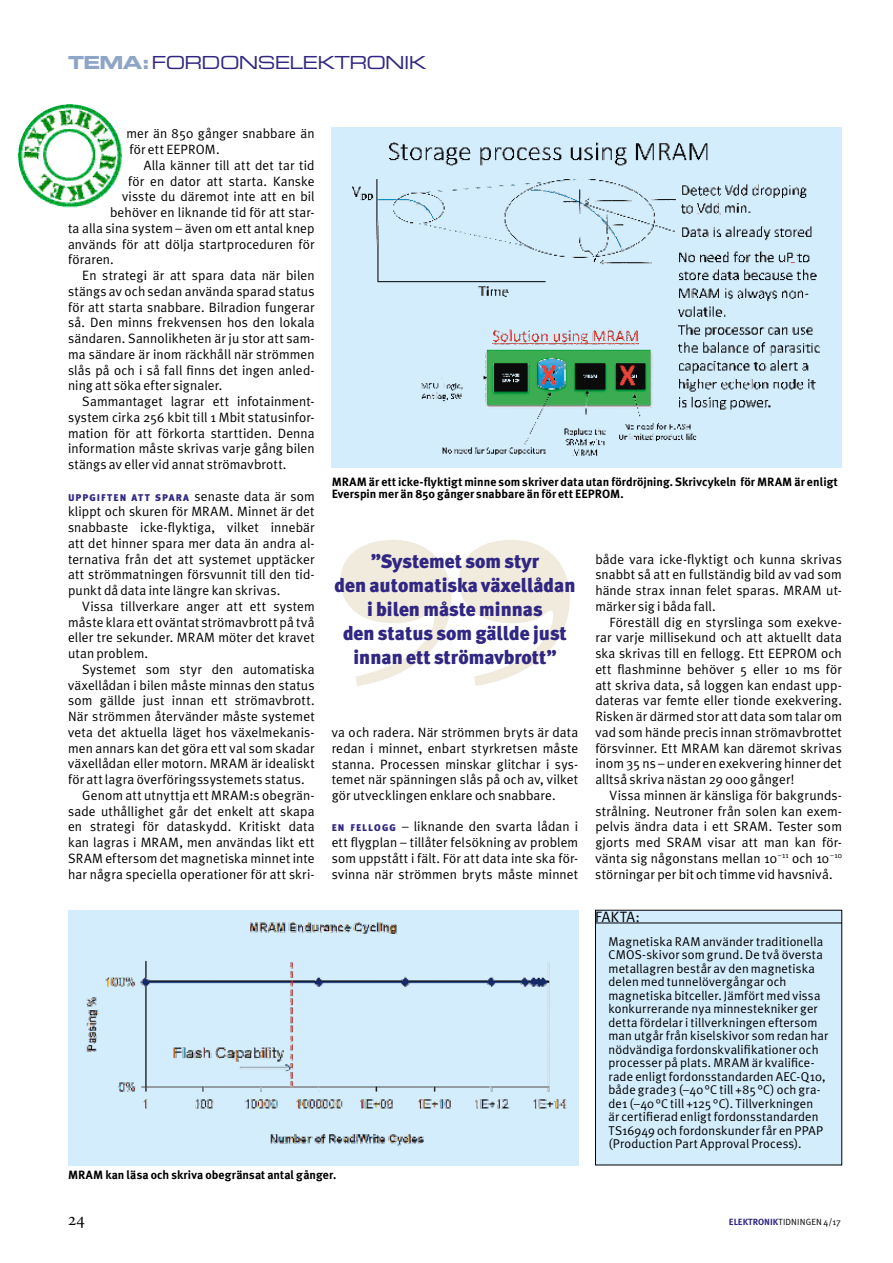
<style>
.page{position:relative;width:893px;height:1263px;background:#fff}
.page>*{position:absolute;margin:0;border:0;box-sizing:border-box;transform-origin:0 0}
.t1{font:360px "Bodoni Poster";color:#f1ebde}
.t2{font:900 19.5px/24px "Meta Plus";color:#312783;text-align:center}
.t3{font:18px "Eurostile Extended Two";letter-spacing:-.04em;color:#312783}
.t4{font:15px "Meta Plus Normal";letter-spacing:.005em;color:#000}
.t5{font:13.5px/15.8px "Meta Plus Normal";letter-spacing:.01em;color:#000;text-align:justify}
.t6{font:12.75px/13.5px "Meta Plus Normal";letter-spacing:.01em;color:#000}
.t7{font:700 12px/12px "Meta Plus";letter-spacing:.01em;color:#000}
.t8{font:900 9.75px "Meta Plus";letter-spacing:.11em;color:#312783}
.t9{font:9px "Meta Plus Normal";letter-spacing:.015em;color:#000}
.s1{font-family:"Eurostile Bold Extended Two";color:#8ea5c8}
.s2{font-family:"Meta Plus Normal";font-weight:400;font-size:13.5px;color:#000}
.s3{font-family:"Meta Plus";font-weight:900;font-size:9.75px;color:#312783}
.s4{font-family:"Meta Plus";font-weight:700;color:#312783}
</style>
<div class="page">
<div style="left:595px;top:910px;width:247px;height:255px;background:#d4edfc"></div>
<hr style="left:595px;top:923px;width:247px;height:1px;background:#000">
<div style="left:332px;top:128px;width:510px;height:340px;background:#d4edfc"></div>
<img style="left:352px;top:142px;width:468px;height:314px">
<img style="left:68px;top:910px;width:510px;height:254px">
<img style="left:18px;top:104px;width:104px;height:104px;border-radius:52px">
<h3 class="t3" style="left:68px;top:51px;width:360px"><span class="s1">TEMA:</span>FORDONSELEKTRONIK</h3>
<p class="t5" style="left:127px;top:126px;width:190px">mer än 850 gånger snabbare än för ett EEPROM.</p>
<p class="t5" style="left:144px;top:157px;width:172px">Alla känner till att det tar tid</p>
<p class="t5" style="left:128px;top:173px;width:188px">för en dator att starta. Kanske</p>
<p class="t5" style="left:122px;top:189px;width:194px">visste du däremot inte att en bil</p>
<p class="t5" style="left:110px;top:204px;width:206px">behöver en liknande tid för att star-</p>
<p class="t5" style="left:68px;top:220px;width:248px">ta alla sina system – även om ett antal knep</p>
<p class="t5" style="left:68px;top:236px;width:248px">används för att dölja startproceduren för</p>
<p class="t5" style="left:68px;top:252px;width:47px">föraren.</p>
<p class="t5" style="left:82px;top:267px;width:234px">En strategi är att spara data när bilen</p>
<p class="t5" style="left:68px;top:283px;width:248px">stängs av och sedan använda sparad status</p>
<p class="t5" style="left:68px;top:299px;width:248px">för att starta snabbare. Bilradion fungerar</p>
<p class="t5" style="left:68px;top:315px;width:248px">så. Den minns frekvensen hos den lokala</p>
<p class="t5" style="left:68px;top:330px;width:248px">sändaren. Sannolikheten är ju stor att sam-</p>
<p class="t5" style="left:68px;top:346px;width:248px">ma sändare är inom räckhåll när strömmen</p>
<p class="t5" style="left:68px;top:362px;width:248px">slås på och i så fall finns det ingen anled-</p>
<p class="t5" style="left:68px;top:378px;width:156px">ning att söka efter signaler.</p>
<p class="t5" style="left:82px;top:393px;width:234px">Sammantaget lagrar ett infotainment-</p>
<p class="t5" style="left:68px;top:409px;width:248px">system cirka 256 kbit till 1 Mbit statusinfor-</p>
<p class="t5" style="left:68px;top:425px;width:248px">mation för att förkorta starttiden. Denna</p>
<p class="t5" style="left:68px;top:441px;width:248px">information måste skrivas varje gång bilen</p>
<p class="t5" style="left:68px;top:456px;width:220px">stängs av eller vid annat strömavbrott.</p>
<p class="t8" style="left:68px;top:491px;width:248px">Uppgiften att spara <span class="s2">senaste data är som</span></p>
<p class="t5" style="left:68px;top:504px;width:248px">klippt och skuren för MRAM. Minnet är det snabbaste icke-flyktiga, vilket innebär att det hinner spara mer data än andra al&shy;ternativa från det att systemet upptäcker att strömmatningen försvunnit till den tid&shy;punkt då data inte längre kan skrivas.</p>
<p class="t5" style="left:68px;top:598px;width:248px;text-indent:14px">Vissa tillverkare anger att ett system måste klara ett oväntat strömavbrott på två eller tre sekunder. MRAM möter det kravet utan problem.</p>
<p class="t5" style="left:82px;top:661px;width:234px">Systemet som styr den automatiska</p>
<p class="t5" style="left:68px;top:677px;width:248px">växellådan i bilen måste minnas den status</p>
<p class="t5" style="left:68px;top:693px;width:248px">som gällde just innan ett strömavbrott.</p>
<p class="t5" style="left:68px;top:708px;width:248px">När strömmen återvänder måste systemet</p>
<p class="t5" style="left:68px;top:724px;width:248px">veta det aktuella läget hos växelmekanis-</p>
<p class="t5" style="left:68px;top:740px;width:248px">men annars kan det göra ett val som skadar</p>
<p class="t5" style="left:68px;top:756px;width:248px">växellådan eller motorn. MRAM är idealiskt</p>
<p class="t5" style="left:68px;top:771px;width:238px">för att lagra överföringssystemets status.</p>
<p class="t5" style="left:82px;top:787px;width:234px">Genom att utnyttja ett MRAM:s obegrän-</p>
<p class="t5" style="left:68px;top:803px;width:248px">sade uthållighet går det enkelt att skapa</p>
<p class="t5" style="left:68px;top:819px;width:248px">en strategi för dataskydd. Kritiskt data</p>
<p class="t5" style="left:68px;top:834px;width:248px">kan lagras i MRAM, men användas likt ett</p>
<p class="t5" style="left:68px;top:850px;width:248px">SRAM eftersom det magnetiska minnet inte</p>
<p class="t5" style="left:68px;top:866px;width:248px">har några speciella operationer för att skri-</p>
<p class="t7" style="left:332px;top:475px;width:508px">MRAM är ett icke-flyktigt minne som skriver data utan fördröjning. Skrivcykeln för MRAM är enligt<br>Everspin mer än 850 gånger snabbare än för ett EEPROM.</p>
<h1 class="t1" style="left:336px;top:453px;width:240px">’’</h1>
<p class="t5" style="left:595px;top:551px;width:248px">både vara icke-flyktigt och kunna skrivas snabbt så att en fullständig bild av vad som hände strax innan felet sparas. MRAM ut&shy;märker sig i båda fall.</p>
<p class="t5" style="left:595px;top:614px;width:248px;text-indent:14px">Föreställ dig en styrslinga som exekve&shy;rar varje millisekund och att aktuellt data ska skrivas till en fellogg. Ett EEPROM och ett flashminne behöver 5 eller 10 ms för att skriva data, så loggen kan endast upp&shy;dateras var femte eller tionde exekvering.<br>Risken är därmed stor att data som talar om vad som hände precis innan strömavbrottet försvinner. Ett MRAM kan däremot skrivas inom 35 ns – under en exekvering hinner det alltså skriva nästan 29 000 gånger!</p>
<p class="t5" style="left:595px;top:787px;width:248px;text-indent:14px">Vissa minnen är känsliga för bakgrunds&shy;strålning. Neutroner från solen kan exem&shy;pelvis ändra data i ett SRAM. Tester som gjorts med SRAM visar att man kan för&shy;vänta sig någonstans mellan 10<sup>–11</sup> och 10<sup>–10 </sup>störningar per bit och timme vid havsnivå.</p>
<h2 class="t2" style="left:334px;top:549px;width:243px">”Systemet som styr<br>den automatiska växellådan i bilen måste minnas<br>den status som gällde just innan ett strömavbrott”</h2>
<p class="t5" style="left:332px;top:724px;width:248px">va och radera. När strömmen bryts är data redan i minnet, enbart styrkretsen måste stanna. Processen minskar glitchar i sys&shy;temet när spänningen slås på och av, vilket gör utvecklingen enklare och snabbare.</p>
<p class="t5" style="left:332px;top:819px;width:248px"><span class="s3">E n fellogg</span> – liknande den svarta lådan i ett flygplan – tillåter felsökning av problem som uppstått i fält. För att data inte ska för&shy;svinna när strömmen bryts måste minnet</p>
<p class="t4" style="left:595px;top:908px;width:46px">FAKTA:</p>
<p class="t6" style="left:608px;top:934px;width:221px">Magnetiska RAM använder traditionella CMOS-skivor som grund. De två översta metallagren består av den magnetiska delen med tunnelövergångar och magnetiska bitceller. Jämfört med vissa konkurrerande nya minnestekniker ger detta fördelar i tillverkningen eftersom man utgår från kiselskivor som redan har nödvändiga fordonskvalifikationer och processer på plats. MRAM är kvalifice&shy;rade enligt fordonsstandarden AEC-Q10, både grade3 (–40°C till +85°C) och gra&shy;de1 (–40°C till +125°C). Tillverkningen<br>är certifierad enligt fordonsstandarden TS16949 och fordonskunder får en PPAP (Production Part Approval Process).</p>
<p class="t7" style="left:68px;top:1168px;width:270px">MRAM kan läsa och skriva obegränsat antal gånger.</p>
<p class="t9" style="left:729px;top:1216px;width:114px"><span class="s4">ELEKTRONIK</span>TIDNINGEN 4/17</p>
</div>
